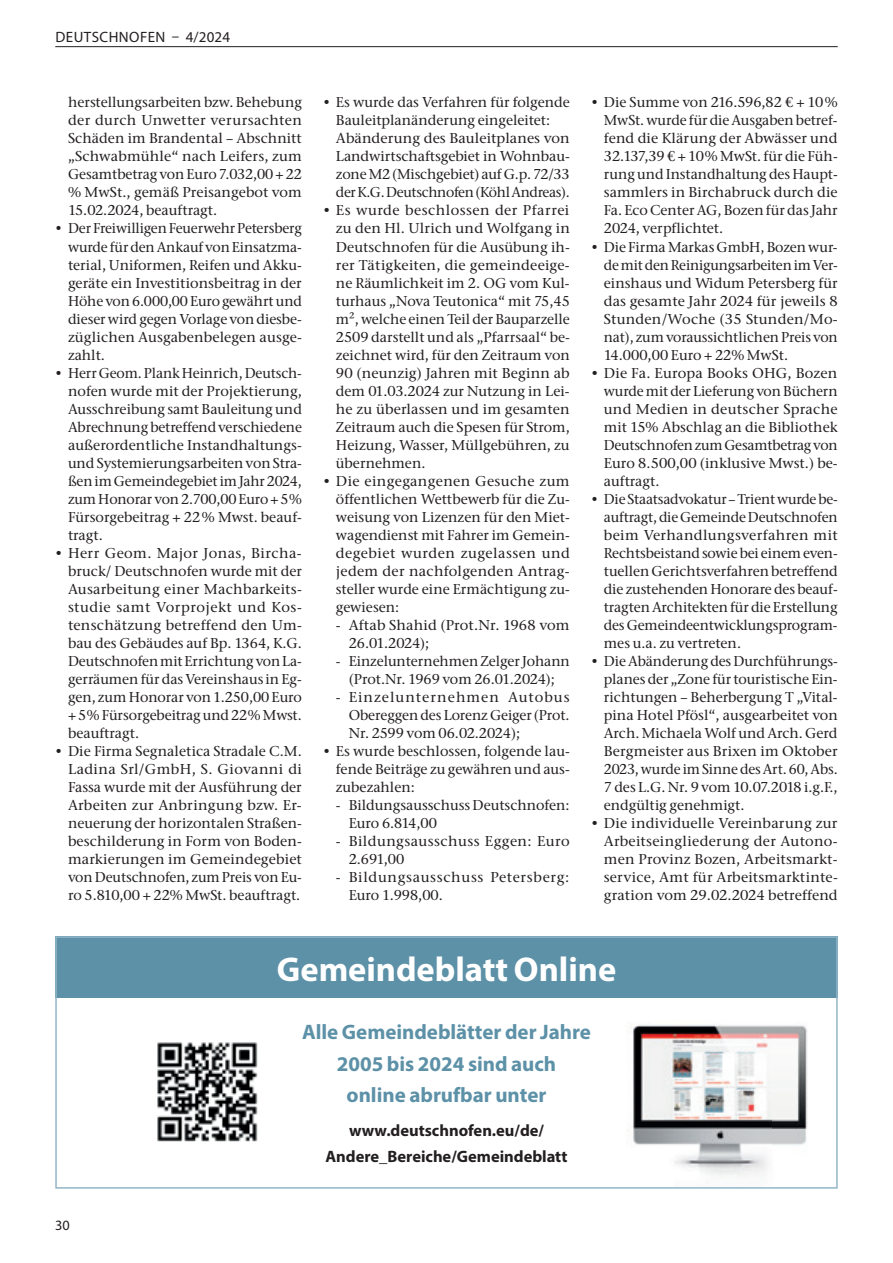
<style>
.page{position:relative;width:893px;height:1263px;background:#fff}
.page>*{position:absolute;margin:0;border:0;box-sizing:border-box;transform-origin:0 0}
.t1{font:700 34.5px "Myriad Pro";color:#fff}
.t2{font:700 21px/31.5px "Myriad Pro";color:#5d91a7;text-align:center}
.t3{font:700 16.5px/25.5px "Myriad Pro";color:#231f20;text-align:center}
.t4{font:15px "Myriad Pro";letter-spacing:.03em;color:#231f20}
.t5{font:500 14.25px/18px "Stone Serif ITC Pro";color:#231f20;text-align:justify}
.t6{font:500 14.25px/18px "Stone Serif ITC Pro";letter-spacing:.045em;color:#231f20}
.t7{font:500 14.25px/18px "Stone Serif ITC Pro";letter-spacing:.03em;color:#231f20}
.t8{font:14.25px "Myriad Pro";color:#231f20}
</style>
<div class="page">
<hr style="left:55px;top:46px;width:783px;height:1px;background:#231f20">
<img style="left:630px;top:1024px;width:178px;height:152px">
<div style="left:55px;top:936px;width:783px;height:62px;background:#5d91a7"></div>
<div style="left:55px;top:936px;width:783px;height:253px;border:2px solid #92b6c7"></div>
<img style="left:157px;top:1042px;width:101px;height:100px">
<p class="t4" style="left:55px;top:28px;width:176px">DEUTSCHNOFEN – 4/2024</p>
<p class="t5" style="left:68px;top:93px;width:235px">herstellungsarbeiten bzw. Behebung der durch Unwetter verursachten Schäden im Brandental – Abschnitt „Schwabmühle“ nach Leifers, zum Gesamtbetrag von Euro 7.032,00 + 22 % MwSt., gemäß Preisangebot vom 15.02.2024, beauftragt.</p>
<p class="t5" style="left:68px;top:220px;width:235px;text-indent:-13px">• Der Freiwilligen Feuerwehr Petersberg wurde für den Ankauf von Einsatzma&shy;terial, Uniformen, Reifen und Akku&shy;geräte ein Investitionsbeitrag in der Höhe von 6.000,00 Euro gewährt und dieser wird gegen Vorlage von diesbe&shy;züglichen Ausgabenbelegen ausge&shy;zahlt.</p>
<p class="t5" style="left:68px;top:364px;width:235px;text-indent:-13px">• Herr Geom. Plank Heinrich, Deutsch&shy;nofen wurde mit der Projektierung, Ausschreibung samt Bauleitung und Abrechnung betreffend verschiedene außerordentliche Instandhaltungs&shy;und Systemierungsarbeiten von Stra&shy;ßen im Gemeindegebiet im Jahr 2024, zum Honorar von 2.700,00 Euro + 5 % Fürsorgebeitrag + 22 % Mwst. beauf&shy;tragt.</p>
<p class="t5" style="left:68px;top:544px;width:235px;text-indent:-13px">• Herr Geom. Major Jonas, Bircha&shy;bruck/ Deutschnofen wurde mit der Ausarbeitung einer Machbarkeits&shy;studie samt Vorprojekt und Kos&shy;tenschätzung betreffend den Um&shy;bau des Gebäudes auf Bp. 1364, K.G.<br>Deutschnofen mit Errichtung von La&shy;gerräumen für das Vereinshaus in Eg&shy;gen, zum Honorar von 1.250,00 Euro + 5 % Fürsorgebeitrag und 22 % Mwst. beauftragt.</p>
<p class="t5" style="left:68px;top:742px;width:235px;text-indent:-13px">• Die Firma Segnaletica Stradale C.M.<br>Ladina Srl/GmbH, S. Giovanni di Fassa wurde mit der Ausführung der Arbeiten zur Anbringung bzw. Er&shy;neuerung der horizontalen Straßen&shy;beschilderung in Form von Boden&shy;markierungen im Gemeindegebiet von Deutschnofen, zum Preis von Eu&shy;ro 5.810,00 + 22% MwSt. beauftragt.</p>
<p class="t5" style="left:336px;top:93px;width:235px;text-align:left;text-indent:-13px">• Es wurde das Verfahren für folgende Bauleitplanänderung eingeleitet:<br>Abänderung des Bauleitplanes von Landwirtschaftsgebiet in Wohnbau&shy;zone M2 (Mischgebiet) auf G.p. 72/33 der K.G. Deutschnofen (Köhl Andreas).</p>
<p class="t5" style="left:336px;top:202px;width:235px;text-indent:-13px">• Es wurde beschlossen der Pfarrei zu den Hl. Ulrich und Wolfgang in Deutschnofen für die Ausübung ih&shy;rer Tätigkeiten, die gemeindeeige&shy;ne Räumlichkeit im 2. OG vom Kul&shy;turhaus „Nova Teutonica“ mit 75,45 m², welche einen Teil der Bauparzelle 2509 darstellt und als „Pfarrsaal“ be&shy;zeichnet wird, für den Zeitraum von 90 (neunzig) Jahren mit Beginn ab dem 01.03.2024 zur Nutzung in Lei&shy;he zu überlassen und im gesamten Zeitraum auch die Spesen für Strom, Heizung, Wasser, Müllgebühren, zu übernehmen.</p>
<p class="t5" style="left:336px;top:472px;width:235px;text-indent:-13px">• Die eingegangenen Gesuche zum öffentlichen Wettbewerb für die Zu&shy;weisung von Lizenzen für den Miet&shy;wagendienst mit Fahrer im Gemein&shy;degebiet wurden zugelassen und jedem der nachfolgenden Antrag&shy;steller wurde eine Ermächtigung zu&shy;gewiesen:</p>
<p class="t5" style="left:349px;top:616px;width:222px;text-indent:-13px">- Aftab Shahid (Prot.Nr. 1968 vom<br>26.01.2024);</p>
<p class="t5" style="left:336px;top:652px;width:235px;text-align:center">- Einzelunternehmen Zelger Johann (Prot.Nr. 1969 vom 26.01.2024);</p>
<p class="t5" style="left:349px;top:688px;width:222px;text-indent:-13px">- Einzelunternehmen Autobus Obereggen des Lorenz Geiger (Prot.<br>Nr. 2599 vom 06.02.2024);</p>
<p class="t5" style="left:336px;top:742px;width:235px;text-indent:-13px">• Es wurde beschlossen, folgende lau&shy;fende Beiträge zu gewähren und aus&shy;zubezahlen:</p>
<p class="t5" style="left:349px;top:796px;width:222px;text-indent:-13px">- Bildungsausschuss Deutschnofen:<br>Euro 6.814,00</p>
<p class="t7" style="left:349px;top:832px;width:222px;text-indent:-13px">- Bildungsausschuss Eggen: Euro<br>2.691,00</p>
<p class="t6" style="left:349px;top:868px;width:222px;text-indent:-13px">- Bildungsausschuss Petersberg:<br>Euro 1.998,00.</p>
<p class="t5" style="left:604px;top:93px;width:235px;text-indent:-13px">• Die Summe von 216.596,82 € + 10 % MwSt. wurde für die Ausgaben betref&shy;fend die Klärung der Abwässer und 32.137,39 € + 10 % MwSt. für die Füh&shy;rung und Instandhaltung des Haupt&shy;sammlers in Birchabruck durch die Fa. Eco Center AG, Bozen für das Jahr 2024, verpflichtet.</p>
<p class="t5" style="left:604px;top:238px;width:235px;text-indent:-13px">• Die Firma Markas GmbH, Bozen wur&shy;de mit den Reinigungsarbeiten im Ver&shy;einshaus und Widum Petersberg für das gesamte Jahr 2024 für jeweils 8<br>Stunden/Woche (35 Stunden/Mo&shy;nat), zum voraussichtlichen Preis von 14.000,00 Euro + 22% MwSt.</p>
<p class="t5" style="left:604px;top:364px;width:235px;text-indent:-13px">• Die Fa. Europa Books OHG, Bozen wurde mit der Lieferung von Büchern und Medien in deutscher Sprache mit 15% Abschlag an die Bibliothek Deutschnofen zum Gesamtbetrag von Euro 8.500,00 (inklusive Mwst.) be&shy;auftragt.</p>
<p class="t5" style="left:604px;top:490px;width:235px;text-indent:-13px">• Die Staatsadvokatur – Trient wurde be&shy;auftragt, die Gemeinde Deutschnofen beim Verhandlungsverfahren mit Rechtsbeistand sowie bei einem even&shy;tuellen Gerichtsverfahren betreffend die zustehenden Honorare des beauf&shy;tragten Architekten für die Erstellung des Gemeindeentwicklungsprogram&shy;mes u.a. zu vertreten.</p>
<p class="t5" style="left:604px;top:652px;width:235px;text-indent:-13px">• Die Abänderung des Durchführungs&shy;planes der „Zone für touristische Ein&shy;richtungen – Beherbergung T „Vital&shy;pina Hotel Pfösl“, ausgearbeitet von Arch. Michaela Wolf und Arch. Gerd Bergmeister aus Brixen im Oktober 2023, wurde im Sinne des Art. 60, Abs.<br>7 des L.G. Nr. 9 vom 10.07.2018 i.g.F., endgültig genehmigt.</p>
<p class="t5" style="left:604px;top:814px;width:236px;text-indent:-13px">• Die individuelle Vereinbarung zur Arbeitseingliederung der Autono&shy;men Provinz Bozen, Arbeitsmarkt&shy;service, Amt für Arbeitsmarktinte&shy;gration vom 29.02.2024 betreffend</p>
<h1 class="t1" style="left:277px;top:946px;width:341px">Gemeindeblatt Online</h1>
<p class="t8" style="left:55px;top:1216px;width:16px">30</p>
<h2 class="t2" style="left:302px;top:1016px;width:290px">Alle Gemeindeblätter der Jahre<br>2005 bis 2024 sind auch<br>online abrufbar unter</h2>
<p class="t3" style="left:326px;top:1117px;width:243px">www.deutschnofen.eu/de/<br>Andere_Bereiche/Gemeindeblatt</p>
</div>
